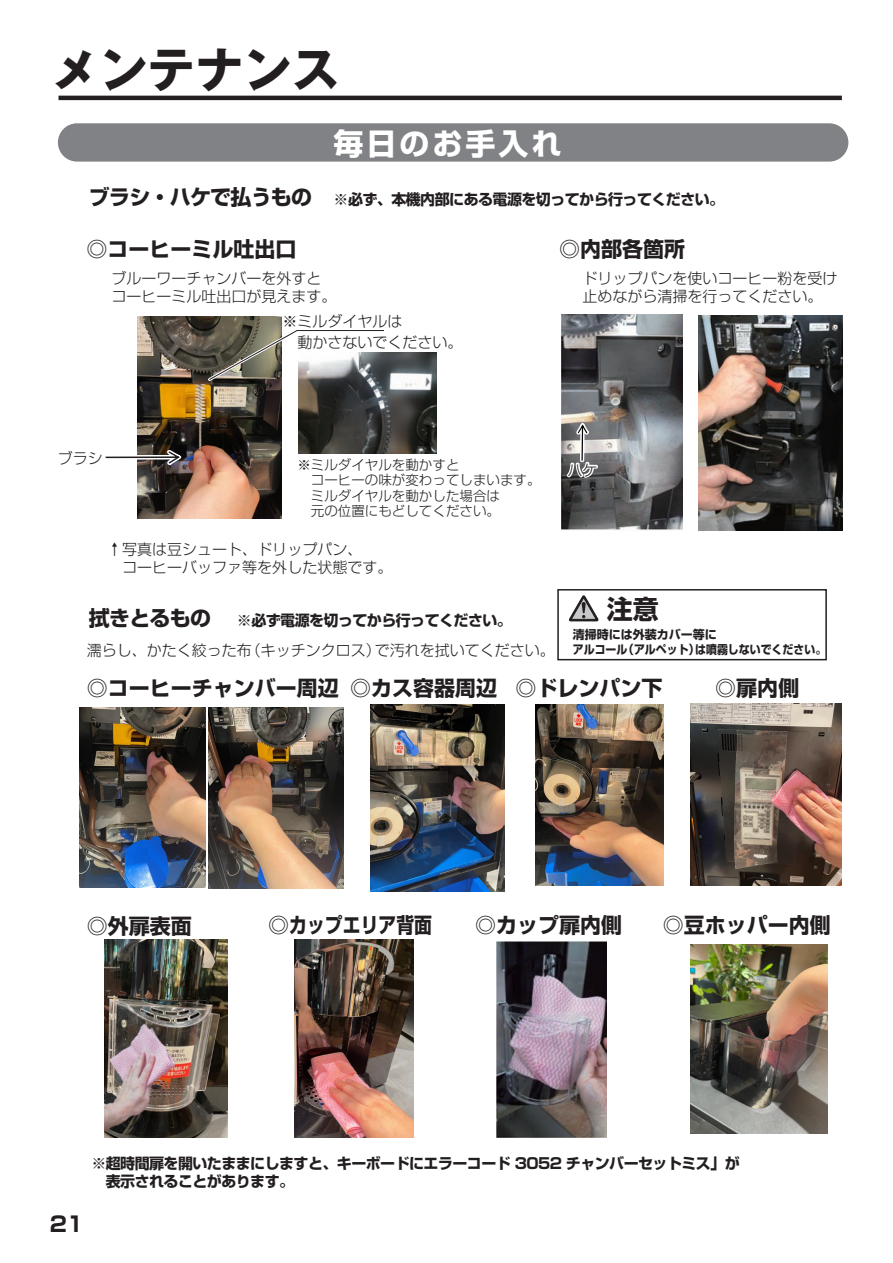
<style>
.page{position:relative;width:893px;height:1263px;background:#fff}
.page>*{position:absolute;margin:0;border:0;box-sizing:border-box;transform-origin:0 0}
.t1{font:700 48px "Gothic MB101 Pro";color:#231f20}
.t2{font:700 30px "Shin Go Pro";letter-spacing:.1em;color:#fff}
.t3{font:700 26.1px "Shin Go Pro";color:#231f20}
.t4{font:700 21px "Shin Go Pro";color:#231f20}
.t5{font:300 15px/18px "Shin Go Pro";color:#231f20}
.t6{font:700 15px/18px "Shin Go Pro";letter-spacing:-.035em;color:#231f20}
.t7{font:300 13.5px "Shin Go Pro";color:#231f20}
.t8{font:700 12px/15px "Shin Go Pro";color:#231f20}
.s1{font-size:21px}
.s2{font-weight:700;font-size:21px}
.s3{font-weight:700}
</style>
<div class="page">
<img style="left:138px;top:317px;width:143px;height:201px">
<div style="left:58px;top:123px;width:790px;height:39px;background:#808285;border-radius:19px"></div>
<img style="left:496px;top:941px;width:111px;height:196px">
<svg style="left:569px;top:595px;width:30px;height:26px"></svg>
<div style="left:557px;top:589px;width:270px;height:71px;border:2px solid #231f20"></div>
<img style="left:561px;top:315px;width:121px;height:215px">
<svg style="left:105px;top:450px;width:81px;height:17px"></svg>
<img style="left:698px;top:316px;width:144px;height:215px">
<svg style="left:564px;top:418px;width:35px;height:62px"></svg>
<img style="left:299px;top:353px;width:138px;height:101px">
<svg style="left:205px;top:328px;width:197px;height:56px"></svg>
<hr style="left:58px;top:96px;width:784px;height:4px;background:#231f20">
<img style="left:208px;top:707px;width:136px;height:181px">
<img style="left:79px;top:707px;width:126px;height:180px">
<img style="left:535px;top:705px;width:128px;height:181px">
<img style="left:370px;top:705px;width:135px;height:186px">
<img style="left:690px;top:703px;width:152px;height:183px">
<img style="left:294px;top:940px;width:119px;height:197px">
<img style="left:690px;top:945px;width:138px;height:189px">
<img style="left:104px;top:940px;width:124px;height:197px">
<h1 class="t1" style="left:51px;top:30px;width:289px">メンテナンス</h1>
<h2 class="t2" style="left:333px;top:120px;width:229px">毎日のお手入れ</h2>
<p class="t6" style="left:89px;top:189px;width:637px"><span class="s1">ブラシ・ハケで払うもの</span> ※必ず、本機内部にある電源を切ってから行ってください。</p>
<h3 class="t4" style="left:86px;top:233px;width:212px">◎コーヒーミル吐出口</h3>
<h3 class="t4" style="left:559px;top:233px;width:127px">◎内部各箇所</h3>
<p class="t5" style="left:582px;top:267px;width:257px">ドリップパンを使いコーヒー粉を受け止めながら清掃を行ってください。</p>
<p class="t5" style="left:111px;top:267px;width:227px">ブルーワーチャンバーを外すとコーヒーミル吐出口が見えます。</p>
<p class="t5" style="left:282px;top:309px;width:196px;line-height:21px">※ミルダイヤルは<br>　動かさないでください。　</p>
<p class="t5" style="left:58px;top:447px;width:46px">ブラシ</p>
<p class="t7" style="left:297px;top:454px;width:164px">※ミルダイヤルを動かすと</p>
<p class="t7" style="left:297px;top:469px;width:258px">　コーヒーの味が変わってしまいます。　</p>
<p class="t7" style="left:311px;top:485px;width:191px">ミルダイヤルを動かした場合は</p>
<p class="t7" style="left:311px;top:500px;width:191px">元の位置にもどしてください。</p>
<p class="t5" style="left:107px;top:538px;width:286px">↑写真は豆シュート、ドリップパン、<br>　コーヒーバッファ等を外した状態です。</p>
<p class="t5" style="left:567px;top:459px;width:31px">ハケ</p>
<p class="t5" style="left:87px;top:604px;width:470px;line-height:29.4px"><span class="s2">拭きとるもの</span> <span class="s3">※必ず電源を切ってから行ってください。<br></span>濡らし、かたく絞った布（キッチンクロス）で汚れを拭いてください。</p>
<h3 class="t3" style="left:607px;top:588px;width:54px">注意</h3>
<p class="t8" style="left:573px;top:625px;width:255px">清掃時には外装カバー等に<br>アルコール（アルペット）は噴霧しないでください。</p>
<h3 class="t4" style="left:350px;top:671px;width:314px">◎カス容器周辺 ◎ドレンパン下</h3>
<h3 class="t4" style="left:87px;top:671px;width:253px">◎コーヒーチャンバー周辺</h3>
<h3 class="t4" style="left:715px;top:671px;width:85px">◎扉内側</h3>
<h3 class="t4" style="left:87px;top:910px;width:106px">◎外扉表面</h3>
<h3 class="t4" style="left:268px;top:908px;width:165px">◎カップエリア背面</h3>
<h3 class="t4" style="left:475px;top:908px;width:148px">◎カップ扉内側</h3>
<h3 class="t4" style="left:663px;top:908px;width:170px">◎豆ホッパー内側</h3>
<h3 class="t4" style="left:50px;top:1207px;width:36px">21</h3>
<p class="t6" style="left:91px;top:1153px;width:650px">※超時間扉を開いたままにしますと、キーボードにエラーコード 3052 チャンバーセットミス」が　表示されることがあります。</p>
</div>
